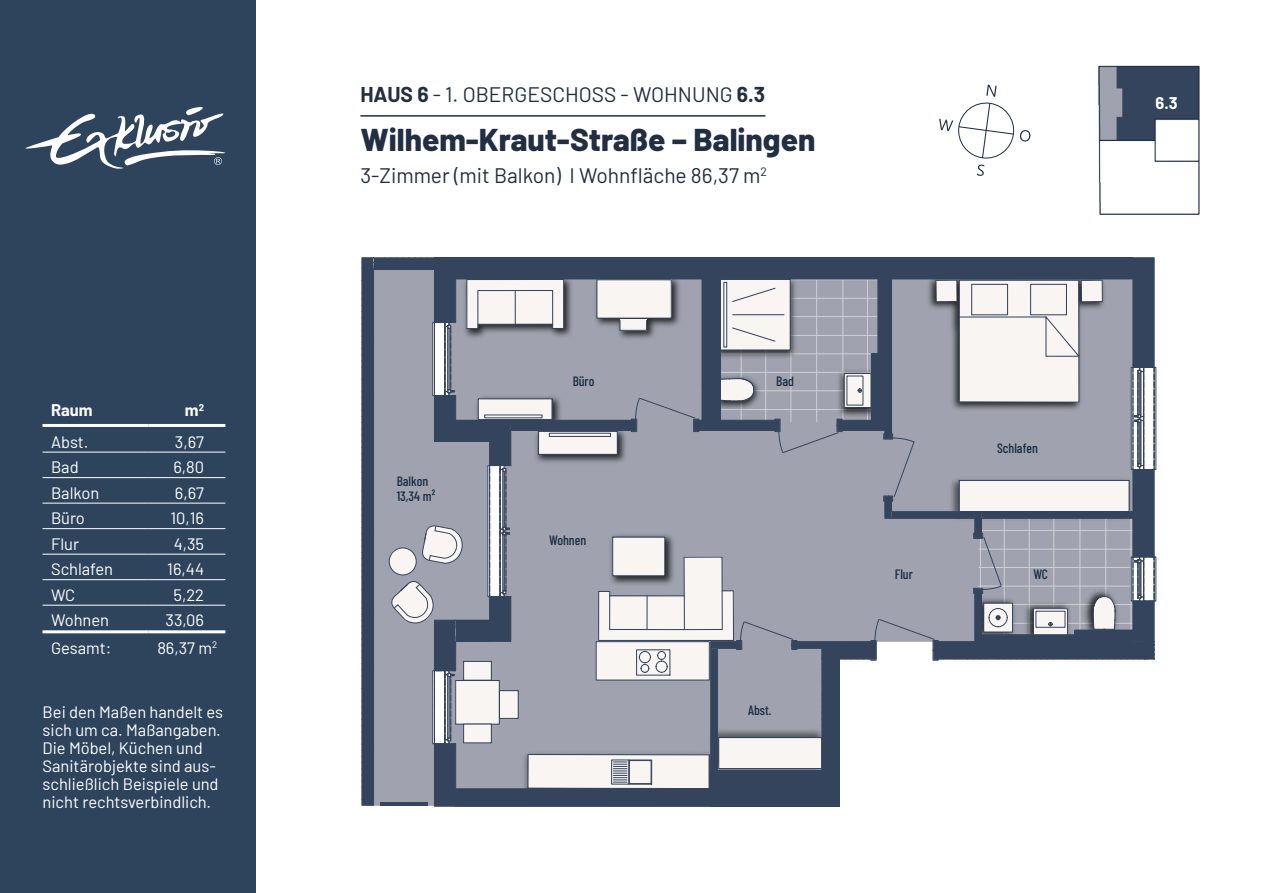
<style>
.page{position:relative;width:1263px;height:893px;background:#fff}
.page>*{position:absolute;margin:0;border:0;box-sizing:border-box;transform-origin:0 0}
.Header_Projektname{font:800 31.5px "Barlow";color:#222e42}
.Header-Subline{font:21px "Barlow";color:#222e42}
.Fliesstext_weiss{font:16.5px/18px "Barlow";color:#fff}
.Tabellentext_weiss{font:16.5px "Barlow";color:#fff}
.Tabellentext_weiss-2{font:700 16.5px "Barlow";color:#fff}
.Fliesstext_weiss-2{font:700 16.5px "Barlow";color:#fff}
.m__Angaben{font:500 13.5px "Barlow Condensed";color:#162b42}
.s1{font-weight:700}
</style>
<div class="page">
<div style="left:0;top:0;width:255px;height:893px;background:#2e445d"></div>
<svg style="left:25px;top:107px;width:201px;height:62px"></svg>
<hr style="left:43px;top:477px;width:106px;height:1px;background:#fff">
<hr style="left:149px;top:477px;width:76px;height:1px;background:#fff">
<hr style="left:43px;top:503px;width:106px;height:1px;background:#fff">
<hr style="left:149px;top:503px;width:76px;height:1px;background:#fff">
<hr style="left:43px;top:528px;width:106px;height:1px;background:#fff">
<hr style="left:149px;top:528px;width:76px;height:1px;background:#fff">
<hr style="left:43px;top:554px;width:106px;height:1px;background:#fff">
<hr style="left:149px;top:554px;width:76px;height:1px;background:#fff">
<hr style="left:43px;top:579px;width:106px;height:1px;background:#fff">
<hr style="left:149px;top:579px;width:76px;height:1px;background:#fff">
<hr style="left:43px;top:605px;width:106px;height:1px;background:#fff">
<hr style="left:149px;top:605px;width:76px;height:1px;background:#fff">
<hr style="left:43px;top:424px;width:106px;height:3px;background:#fff">
<hr style="left:149px;top:424px;width:76px;height:3px;background:#fff">
<hr style="left:43px;top:452px;width:106px;height:1px;background:#fff">
<hr style="left:149px;top:452px;width:76px;height:1px;background:#fff">
<hr style="left:43px;top:630px;width:106px;height:3px;background:#fff">
<hr style="left:149px;top:630px;width:76px;height:3px;background:#fff">
<svg style="left:361px;top:257px;width:795px;height:550px"></svg>
<div style="left:934px;top:642px;width:10px;height:17px;background:#35445d"></div>
<div style="left:711px;top:771px;width:129px;height:36px;background:#35445d"></div>
<div style="left:871px;top:354px;width:8px;height:67px;background:#35445d"></div>
<hr style="left:381px;top:802px;width:47px;height:4px;background:#35445d">
<hr style="left:360px;top:115px;width:405px;height:2px;background:#222e42">
<img style="left:1098px;top:65px;width:101px;height:149px">
<svg style="left:939px;top:85px;width:91px;height:91px"></svg>
<p class="Tabellentext_weiss-2" style="left:51px;top:398px;width:43px">Raum</p>
<p class="Tabellentext_weiss-2" style="left:185px;top:398px;width:21px">m<sup>2</sup></p>
<p class="Tabellentext_weiss" style="left:51px;top:430px;width:39px">Abst.</p>
<p class="Tabellentext_weiss" style="left:175px;top:430px;width:31px">3,67</p>
<p class="Tabellentext_weiss" style="left:51px;top:455px;width:29px">Bad</p>
<p class="Tabellentext_weiss" style="left:173px;top:455px;width:32px">6,80</p>
<p class="Tabellentext_weiss" style="left:51px;top:481px;width:50px">Balkon</p>
<p class="Tabellentext_weiss" style="left:175px;top:481px;width:31px">6,67</p>
<p class="Tabellentext_weiss" style="left:51px;top:506px;width:35px">Büro</p>
<p class="Tabellentext_weiss" style="left:170px;top:506px;width:35px">10,16</p>
<p class="Tabellentext_weiss" style="left:51px;top:532px;width:30px">Flur</p>
<p class="Tabellentext_weiss" style="left:174px;top:532px;width:32px">4,35</p>
<p class="Tabellentext_weiss" style="left:51px;top:557px;width:64px">Schlafen</p>
<p class="Tabellentext_weiss" style="left:167px;top:557px;width:38px">16,44</p>
<p class="Tabellentext_weiss" style="left:51px;top:583px;width:26px">WC</p>
<p class="Tabellentext_weiss" style="left:174px;top:583px;width:32px">5,22</p>
<p class="Tabellentext_weiss" style="left:51px;top:608px;width:60px">Wohnen</p>
<p class="Tabellentext_weiss" style="left:165px;top:608px;width:40px">33,06</p>
<p class="Tabellentext_weiss" style="left:51px;top:636px;width:62px">Gesamt:</p>
<p class="Tabellentext_weiss" style="left:157px;top:636px;width:61px">86,37 m<sup>2</sup></p>
<p class="Fliesstext_weiss" style="left:43px;top:702px;width:182px">Bei den Maßen handelt es</p>
<p class="Fliesstext_weiss" style="left:43px;top:720px;width:180px">sich um ca. Maßangaben.<br>Die Möbel, Küchen und<br>Sanitärobjekte sind aus&shy;schließlich Beispiele und nicht rechtsverbindlich.</p>
<p class="Header-Subline" style="left:360px;top:79px;width:406px"><span class="s1">HAUS 6</span> - 1. OBERGESCHOSS - WOHNUNG <span class="s1">6.3</span></p>
<p class="Header_Projektname" style="left:360px;top:116px;width:456px">Wilhem-Kraut-Straße – Balingen</p>
<p class="Header-Subline" style="left:360px;top:161px;width:408px">3-Zimmer (mit Balkon) I Wohnfläche 86,37 m<sup>2</sup></p>
<p class="m__Angaben" style="left:397px;top:471px;width:33px">Balkon</p>
<p class="m__Angaben" style="left:397px;top:486px;width:40px">13,34 m²</p>
<p class="m__Angaben" style="left:573px;top:372px;width:23px">Büro</p>
<p class="m__Angaben" style="left:776px;top:372px;width:19px">Bad</p>
<p class="m__Angaben" style="left:549px;top:531px;width:39px">Wohnen</p>
<p class="m__Angaben" style="left:748px;top:701px;width:25px">Abst.</p>
<p class="m__Angaben" style="left:997px;top:438px;width:42px">Schlafen</p>
<p class="m__Angaben" style="left:895px;top:565px;width:20px">Flur</p>
<p class="m__Angaben" style="left:1033px;top:565px;width:16px">WC</p>
<p class="Fliesstext_weiss-2" style="left:1155px;top:91px;width:24px">6.3</p>
</div>
